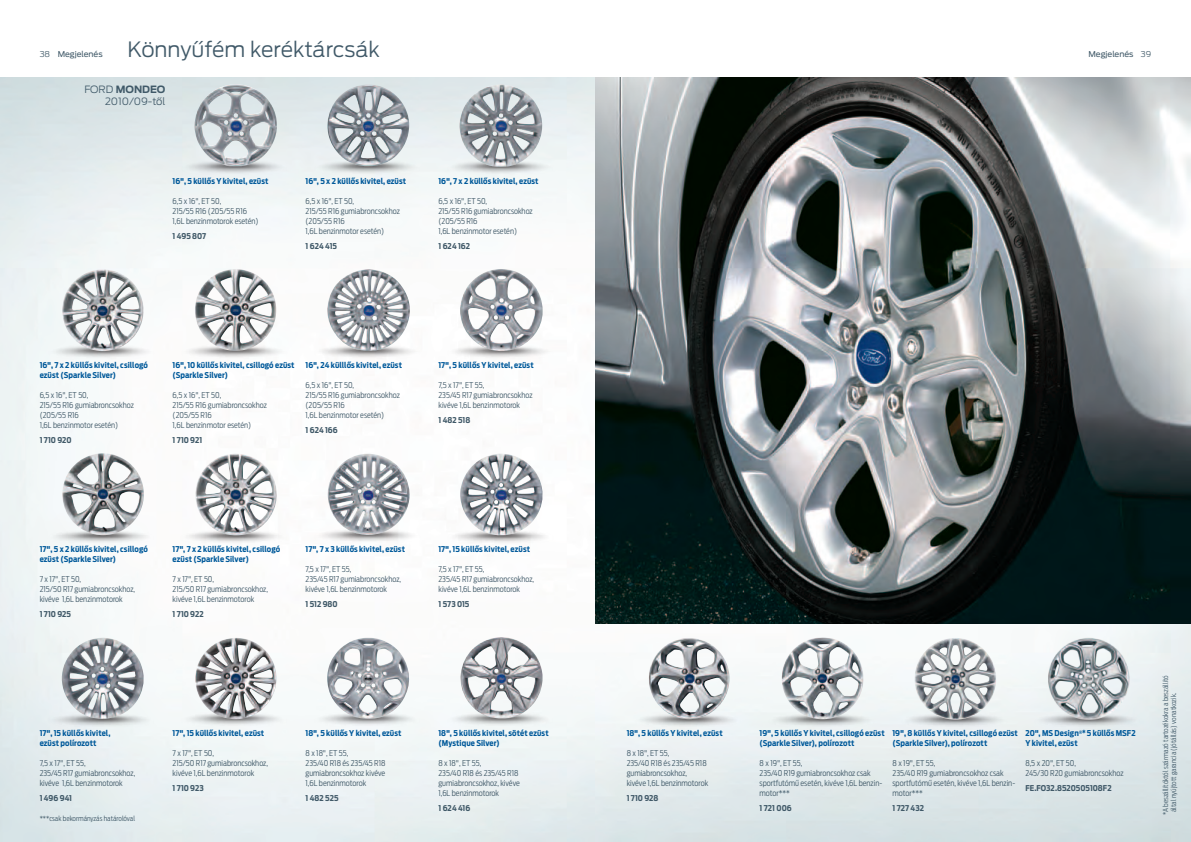
<style>
.page{position:relative;width:1191px;height:842px;background:#fff}
.page>*{position:absolute;margin:0;border:0;box-sizing:border-box;transform-origin:0 0}
.t1{font:300 21px "Ford Antenna";letter-spacing:-.015em;color:#405968}
.t2{font:300 10px/12px "Ford Antenna";color:#405968;text-align:right}
.t3{font:300 8px/10px "Ford Antenna Cond";color:#405968}
.t4{font:700 8px/10px "Ford Antenna Cond";letter-spacing:.01em;color:#00599a}
.t5{font:700 8px "Ford Antenna Cond";color:#405968}
.t6{font:8px "Ford Antenna";color:#405968}
.t7{font:300 7px/8px "Ford Antenna Cond";color:#405968}
.s1{font-weight:300}
.s2{font-weight:700}
.s3{font-size:7px}
</style>
<div class="page">
<img style="left:595px;top:78px;width:596px;height:546px">
<img style="left:195px;top:84px;width:82px;height:82px">
<img style="left:327px;top:85px;width:82px;height:81px">
<img style="left:459px;top:84px;width:83px;height:83px">
<img style="left:62px;top:269px;width:82px;height:82px">
<img style="left:195px;top:269px;width:81px;height:82px">
<img style="left:327px;top:269px;width:83px;height:82px">
<img style="left:460px;top:269px;width:82px;height:82px">
<img style="left:195px;top:638px;width:81px;height:81px">
<img style="left:62px;top:638px;width:82px;height:81px">
<img style="left:327px;top:638px;width:82px;height:81px">
<img style="left:460px;top:637px;width:83px;height:82px">
<img style="left:648px;top:638px;width:81px;height:81px">
<img style="left:195px;top:454px;width:82px;height:81px">
<img style="left:328px;top:454px;width:82px;height:81px">
<img style="left:460px;top:454px;width:83px;height:81px">
<img style="left:62px;top:453px;width:82px;height:82px">
<img style="left:914px;top:638px;width:82px;height:82px">
<img style="left:1043px;top:637px;width:88px;height:82px">
<img style="left:781px;top:637px;width:82px;height:82px">
<h1 class="t1" style="left:128px;top:31px;width:254px">Könnyűfém keréktárcsák</h1>
<p class="t6" style="left:40px;top:47px;width:64px"><span class="s1">38</span> Megjelenés</p>
<p class="t6" style="left:1088px;top:47px;width:64px">Megjelenés <span class="s1">39</span></p>
<p class="t2" style="left:84px;top:82px;width:83px">FORD <span class="s2">MONDEO<br></span>2010/09-től</p>
<p class="t4" style="left:173px;top:175px;width:97px">16", 5 küllős Y kivitel, ezüst</p>
<p class="t3" style="left:173px;top:195px;width:88px">6,5 x 16", ET 50,<br>215/55 R16 (205/55 R16<br>1,6L benzinmotorok esetén)</p>
<p class="t5" style="left:173px;top:228px;width:35px">1 495 807</p>
<p class="t4" style="left:305px;top:175px;width:102px">16", 5 x 2 küllős kivitel, ezüst</p>
<p class="t3" style="left:305px;top:195px;width:96px">6,5 x 16", ET 50,<br>215/55 R16 gumiabroncsokhoz (205/55 R16<br>1,6L benzinmotor esetén)</p>
<p class="t5" style="left:305px;top:238px;width:33px">1 624 415</p>
<p class="t4" style="left:438px;top:175px;width:102px">16", 7 x 2 küllős kivitel, ezüst</p>
<p class="t3" style="left:438px;top:195px;width:96px">6,5 x 16", ET 50,<br>215/55 R16 gumiabroncsokhoz (205/55 R16<br>1,6L benzinmotor esetén)</p>
<p class="t5" style="left:438px;top:238px;width:33px">1 624 162</p>
<p class="t4" style="left:40px;top:359px;width:110px">16", 7 x 2 küllős kivitel, csillogó ezüst (Sparkle Silver)</p>
<p class="t3" style="left:40px;top:389px;width:96px">6,5 x 16", ET 50,<br>215/55 R16 gumiabroncsokhoz (205/55 R16<br>1,6L benzinmotor esetén)</p>
<p class="t5" style="left:40px;top:433px;width:33px">1 710 920</p>
<p class="t4" style="left:173px;top:359px;width:123px">16", 10 küllős kivitel, csillogó ezüst (Sparkle Silver)</p>
<p class="t3" style="left:173px;top:389px;width:96px">6,5 x 16", ET 50,<br>215/55 R16 gumiabroncsokhoz (205/55 R16<br>1,6L benzinmotor esetén)</p>
<p class="t5" style="left:173px;top:433px;width:31px">1 710 921</p>
<p class="t4" style="left:305px;top:359px;width:98px">16", 24 külllős kivitel, ezüst</p>
<p class="t3" style="left:305px;top:379px;width:96px">6,5 x 16", ET 50,<br>215/55 R16 gumiabroncsokhoz (205/55 R16<br>1,6L benzinmotor esetén)</p>
<p class="t5" style="left:305px;top:423px;width:34px">1 624 166</p>
<p class="t4" style="left:438px;top:359px;width:97px">17", 5 küllős Y kivitel, ezüst</p>
<p class="t3" style="left:438px;top:379px;width:96px">7,5 x 17", ET 55,<br>235/45 R17 gumiabroncsokhoz kivéve 1,6L benzinmotorok</p>
<p class="t5" style="left:438px;top:413px;width:33px">1 482 518</p>
<p class="t4" style="left:40px;top:543px;width:110px">17", 5 x 2 küllős kivitel, csillogó ezüst (Sparkle Silver)</p>
<p class="t3" style="left:40px;top:573px;width:97px">7 x 17", ET 50,<br>215/50 R17 gumiabroncsokhoz, kivéve 1,6L benzinmotorok</p>
<p class="t5" style="left:40px;top:607px;width:33px">1 710 925</p>
<p class="t4" style="left:173px;top:543px;width:109px">17", 7 x 2 küllős kivitel, csillogó ezüst (Sparkle Silver)</p>
<p class="t3" style="left:173px;top:573px;width:97px">7 x 17", ET 50,<br>215/50 R17 gumiabroncsokhoz, kivéve 1,6L benzinmotorok</p>
<p class="t5" style="left:173px;top:607px;width:33px">1 710 922</p>
<p class="t4" style="left:305px;top:543px;width:101px">17", 7 x 3 küllős kivitel, ezüst</p>
<p class="t3" style="left:305px;top:563px;width:97px">7,5 x 17", ET 55,<br>235/45 R17 gumiabroncsokhoz, kivéve 1,6L benzinmotorok</p>
<p class="t5" style="left:305px;top:597px;width:34px">1 512 980</p>
<p class="t4" style="left:438px;top:543px;width:93px">17", 15 küllős kivitel, ezüst</p>
<p class="t3" style="left:438px;top:563px;width:97px">7,5 x 17", ET 55,<br>235/45 R17 gumiabroncsokhoz, kivéve 1,6L benzinmotorok</p>
<p class="t5" style="left:438px;top:597px;width:33px">1 573 015</p>
<p class="t4" style="left:40px;top:727px;width:72px">17", 15 küllős kivitel, ezüst polírozott</p>
<p class="t3" style="left:40px;top:757px;width:97px">7,5 x 17", ET 55,<br>235/45 R17 gumiabroncsokhoz, kivéve 1,6L benzinmotorok</p>
<p class="t5" style="left:40px;top:791px;width:34px">1 496 941</p>
<p class="t7" style="left:40px;top:813px;width:97px">***csak bekormányzás határolóval</p>
<p class="t4" style="left:173px;top:727px;width:93px">17", 15 küllős kivitel, ezüst</p>
<p class="t3" style="left:173px;top:747px;width:97px">7 x 17", ET 50,<br>215/50 R17 gumiabroncsokhoz, kivéve 1,6L benzinmotorok</p>
<p class="t5" style="left:173px;top:781px;width:33px">1 710 923</p>
<p class="t4" style="left:305px;top:727px;width:97px">18", 5 küllős Y kivitel, ezüst</p>
<p class="t3" style="left:305px;top:747px;width:81px">8 x 18", ET 55,<br>235/40 R18 és 235/45 R18 gumiabroncsokhoz kivéve<br>1,6L benzinmotorok</p>
<p class="t5" style="left:305px;top:791px;width:35px">1 482 525</p>
<p class="t4" style="left:438px;top:727px;width:112px">18", 5 küllős kivitel, sötét ezüst (Mystique Silver)</p>
<p class="t3" style="left:438px;top:757px;width:83px">8 x 18", ET 55,<br>235/40 R18 és 235/45 R18 gumiabroncsokhoz, kivéve<br>1,6L benzinmotorok</p>
<p class="t5" style="left:438px;top:801px;width:33px">1 624 416</p>
<p class="t4" style="left:626px;top:727px;width:97px">18", 5 küllős Y kivitel, ezüst</p>
<p class="t3" style="left:626px;top:747px;width:83px">8 x 18", ET 55,<br>235/40 R18 és 235/45 R18 gumiabroncsokhoz, kivéve 1,6L benzinmotorok</p>
<p class="t5" style="left:626px;top:791px;width:33px">1 710 928</p>
<p class="t4" style="left:759px;top:727px;width:126px">19", 5 küllős Y kivitel, csillogó ezüst (Sparkle Silver), polírozott</p>
<p class="t3" style="left:759px;top:757px;width:124px">8 x 19", ET 55,<br>235/40 R19 gumiabroncsokhoz csak sportfutómű esetén, kivéve 1,6L benzin&shy;motor***</p>
<p class="t5" style="left:759px;top:801px;width:34px">1 721 006</p>
<p class="t4" style="left:892px;top:727px;width:127px">19", 8 küllős Y kivitel, csillogó ezüst (Sparkle Silver), polírozott</p>
<p class="t3" style="left:892px;top:757px;width:124px">8 x 19", ET 55,<br>235/40 R19 gumiabroncsokhoz csak sportfutómű esetén, kivéve 1,6L benzin&shy;motor***</p>
<p class="t5" style="left:892px;top:801px;width:33px">1 727 432</p>
<p class="t4" style="left:1025px;top:727px;width:112px">20", MS Design<sup>®</sup><span class="s3">*</span>5 küllős MSF2<br>Y kivitel, ezüst</p>
<p class="t3" style="left:1025px;top:757px;width:100px">8,5 x 20", ET 50,<br>245/30 R20 gumiabroncsokhoz</p>
<p class="t5" style="left:1025px;top:781px;width:88px">FE.FO32.8520505108F2</p>
<p class="t7" style="left:1160px;top:812px;width:138px;text-indent:-3px;rotate:-90deg">*A beszállítóktól származó tartozékokra a beszállító által nyújtott garancia (jótállás) vonatkozik.</p>
</div>
